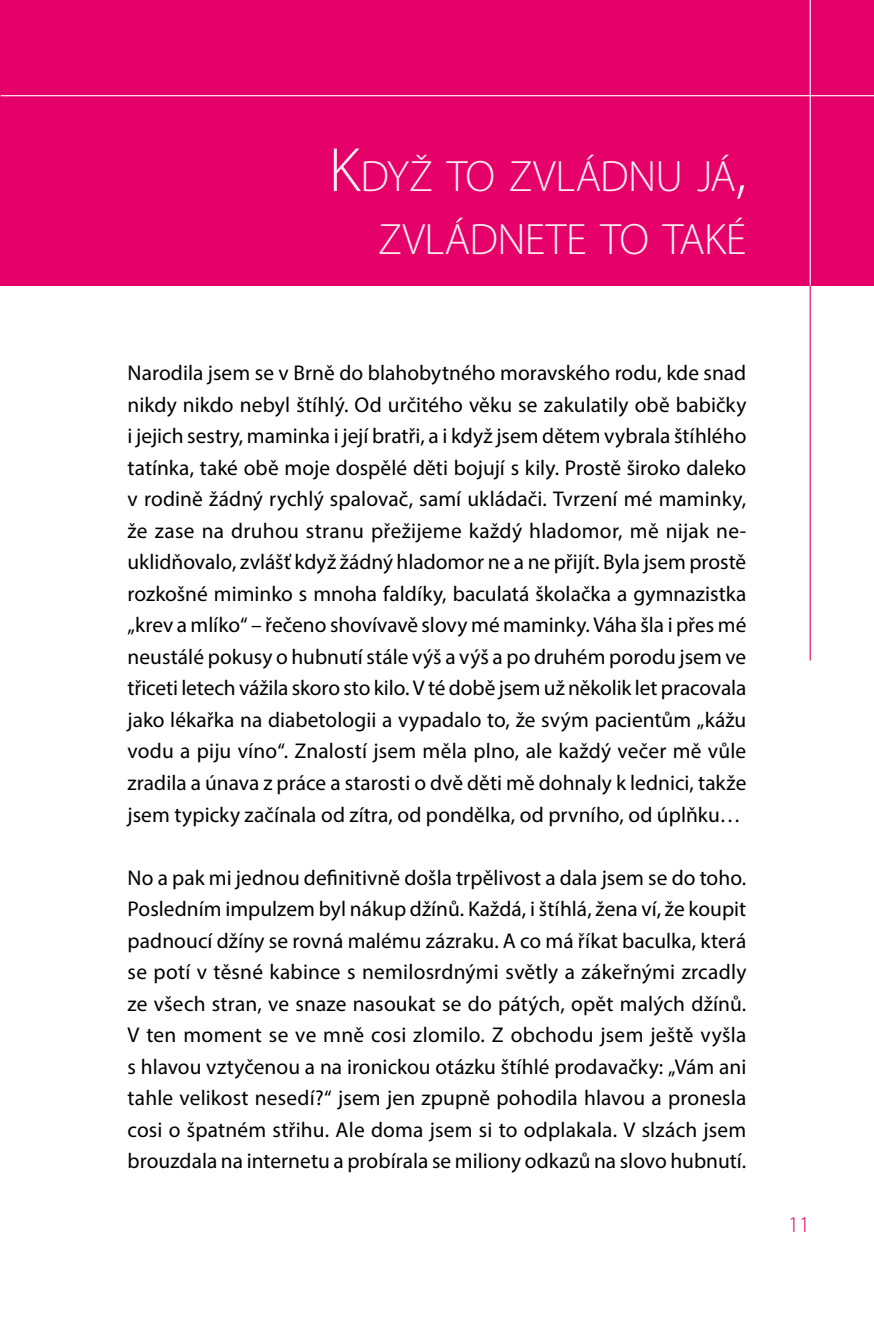
<style>
.page{position:relative;width:874px;height:1321px;background:#fff}
.page>*{position:absolute;margin:0;border:0;box-sizing:border-box;transform-origin:0 0}
.t1{font:300 44.1px/63px "Myriad Pro";letter-spacing:-.015em;color:#fdedf2;text-align:right}
.t2{font:300 22.5px "Myriad Pro";color:#e60069}
.t3{font:21.38px/31.5px "Myriad Pro";letter-spacing:.005em;color:#000;text-align:justify}
.s1{font-size:63px}
</style>
<div class="page">
<hr style="left:809px;top:0;width:2px;height:660px;background:#e60069">
<div style="left:1px;top:0;width:873px;height:285px;background:#e60069"></div>
<hr style="left:1px;top:95px;width:873px;height:1px;background:#fff">
<hr style="left:809px;top:0;width:2px;height:285px;background:#fff">
<h1 class="t1" style="left:329px;top:144px;width:419px"><span class="s1">K</span>DYŽ TO ZVLÁDNU JÁ<span class="s1">,<br></span>ZVLÁDNETE TO TAKÉ</h1>
<p class="t3" style="left:128px;top:357px;width:620px">Narodila jsem se v Brně do blahobytného moravského rodu, kde snad nikdy nikdo nebyl štíhlý. Od určitého věku se zakulatily obě babičky i jejich sestry, maminka i její bratři, a i když jsem dětem vybrala štíhlého tatínka, také obě moje dospělé děti bojují s kily. Prostě široko daleko v rodině žádný rychlý spalovač, samí ukládači. Tvrzení mé maminky, že zase na druhou stranu přežijeme každý hladomor, mě nijak ne&shy;uklidňovalo, zvlášť když žádný hladomor ne a ne přijít. Byla jsem prostě rozkošné miminko s mnoha faldíky, baculatá školačka a gymnazistka „krev a mlíko“ – řečeno shovívavě slovy mé maminky. Váha šla i přes mé neustálé pokusy o hubnutí stále výš a výš a po druhém porodu jsem ve třiceti letech vážila skoro sto kilo. V té době jsem už několik let pracovala jako lékařka na diabetologii a vypadalo to, že svým pacientům „kážu vodu a piju víno“. Znalostí jsem měla plno, ale každý večer mě vůle zradila a únava z práce a starosti o dvě děti mě dohnaly k lednici, takže jsem typicky začínala od zítra, od pondělka, od prvního, od úplňku…</p>
<p class="t3" style="left:128px;top:861px;width:620px">No a pak mi jednou definitivně došla trpělivost a dala jsem se do toho.<br>Posledním impulzem byl nákup džínů. Každá, i štíhlá, žena ví, že koupit padnoucí džíny se rovná malému zázraku. A co má říkat baculka, která se potí v těsné kabince s nemilosrdnými světly a zákeřnými zrcadly ze všech stran, ve snaze nasoukat se do pátých, opět malých džínů.<br>V ten moment se ve mně cosi zlomilo. Z obchodu jsem ještě vyšla s hlavou vztyčenou a na ironickou otázku štíhlé prodavačky: „Vám ani tahle velikost nesedí?“ jsem jen zpupně pohodila hlavou a pronesla cosi o špatném střihu. Ale doma jsem si to odplakala. V slzách jsem brouzdala na internetu a probírala se miliony odkazů na slovo hubnutí.</p>
<p class="t2" style="left:788px;top:1210px;width:23px">11</p>
</div>
